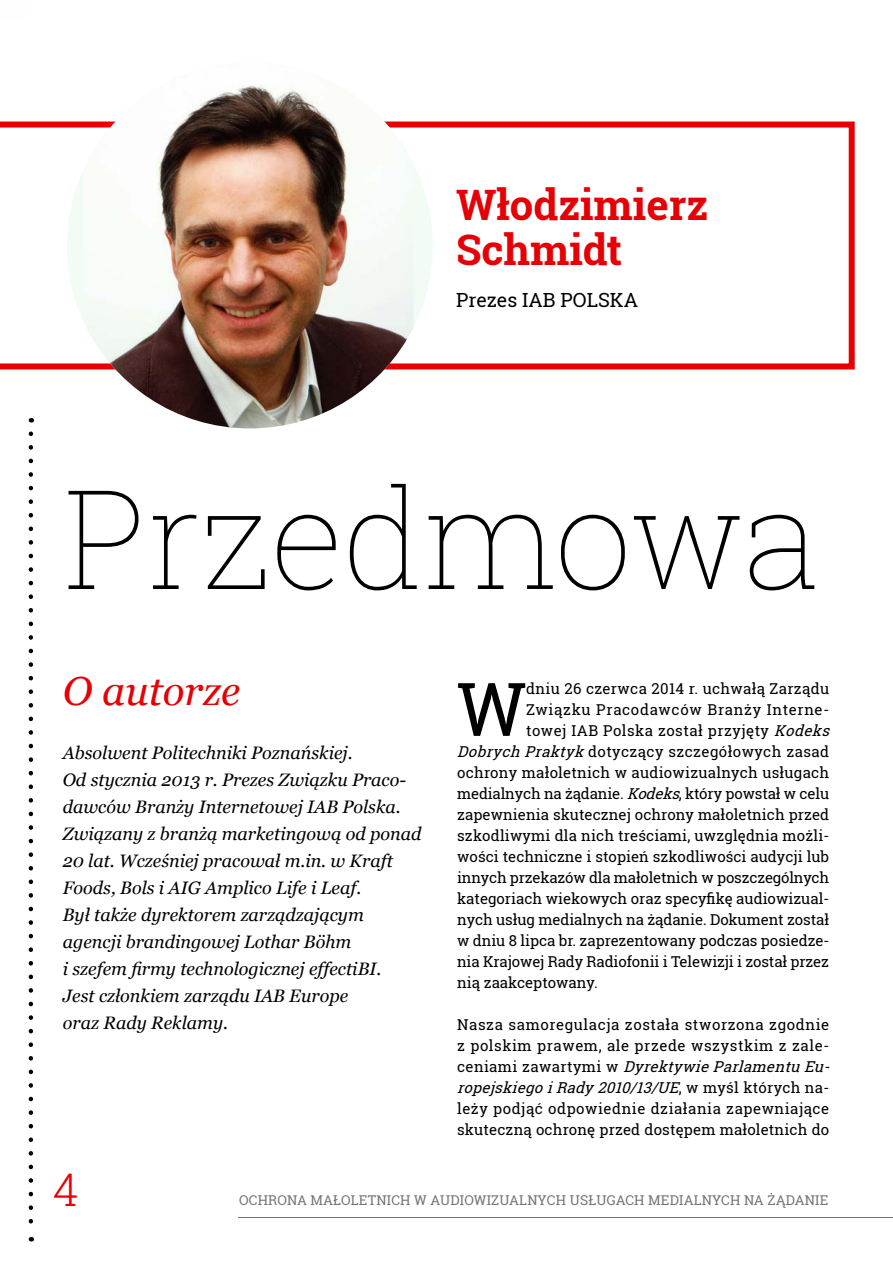
<style>
.page{position:relative;width:893px;height:1263px;background:#fff}
.page>*{position:absolute;margin:0;border:0;box-sizing:border-box;transform-origin:0 0}
.t1{font:100 138px "Roboto Slab";letter-spacing:-.01em;color:#000}
.t2{font:74.1px "Roboto Slab";color:#000}
.t3{font:300 45px "Roboto Slab";color:#e60005}
.t4{font:700 42px/45px "Roboto Slab";color:#e60005}
.t5{font:italic 40.5px "Georgia";color:#e60005}
.t6{font:19.5px "Roboto Slab";color:#000}
.t7{font:italic 18px/27px "Georgia";color:#000}
.t8{font:15px "Roboto Slab";letter-spacing:.005em;color:#000}
.t9{font:15px/21px "Roboto Slab";letter-spacing:.035em;color:#000}
.t10{font:15px "Roboto Slab";letter-spacing:.025em;color:#000}
.t11{font:15px "Roboto Slab";letter-spacing:.03em;color:#000}
.t12{font:15px "Roboto Slab";letter-spacing:.045em;color:#000}
.t13{font:13.5px "Roboto Slab";letter-spacing:.01em;color:#757378}
.s1{font-style:italic}
</style>
<div class="page">
<svg style="left:29px;top:434px;width:4px;height:807px"></svg>
<hr style="left:239px;top:1217px;width:654px;height:1px;background:#757378">
<svg style="left:0;top:122px;width:855px;height:247px"></svg>
<div style="left:67px;top:63px;width:366px;height:365px;background:#f2fcf4;border-radius:50%"></div>
<img style="left:83px;top:63px;width:331px;height:365px">
<h3 class="t4" style="left:456px;top:182px;width:254px">Włodzimierz<br>Schmidt</h3>
<h3 class="t6" style="left:456px;top:287px;width:183px">Prezes IAB POLSKA</h3>
<h1 class="t1" style="left:64px;top:444px;width:757px">Przedmowa</h1>
<h3 class="t5" style="left:63px;top:665px;width:179px">O autorze</h3>
<p class="t7" style="left:63px;top:739px;width:360px">Absolwent Politechniki Poznańskiej.<br>Od stycznia 2013 r. Prezes Związku Praco&shy;dawców Branży Internetowej IAB Polska.<br>Związany z branżą marketingową od ponad 20 lat. Wcześniej pracował m.in. w Kraft Foods, Bols i AIG Amplico Life i Leaf.<br>Był także dyrektorem zarządzającym agencji brandingowej Lothar Böhm<br>i szefem firmy technologicznej effectiBI.<br>Jest członkiem zarządu IAB Europe<br>oraz Rady Reklamy.</p>
<h2 class="t2" style="left:457px;top:658px;width:71px">W</h2>
<p class="t8" style="left:526px;top:678px;width:304px">dniu 26 czerwca 2014 r. uchwałą Zarządu</p>
<p class="t12" style="left:526px;top:699px;width:304px">Związku Pracodawców Branży Interne-</p>
<p class="t11" style="left:526px;top:720px;width:310px">towej IAB Polska został przyjęty <span class="s1">Kodeks</span></p>
<p class="t10" style="left:457px;top:741px;width:374px"><span class="s1">Dobrych Praktyk</span> dotyczący szczegółowych zasad</p>
<p class="t8" style="left:457px;top:762px;width:374px">ochrony małoletnich w audiowizualnych usługach</p>
<p class="t8" style="left:457px;top:783px;width:374px">medialnych na żądanie. <span class="s1">Kodeks</span>, który powstał w celu</p>
<p class="t8" style="left:457px;top:804px;width:374px">zapewnienia skutecznej ochrony małoletnich przed</p>
<p class="t8" style="left:457px;top:825px;width:374px">szkodliwymi dla nich treściami, uwzględnia możli-</p>
<p class="t8" style="left:457px;top:846px;width:374px">wości techniczne i stopień szkodliwości audycji lub</p>
<p class="t8" style="left:457px;top:867px;width:374px">innych przekazów dla małoletnich w poszczególnych</p>
<p class="t8" style="left:457px;top:888px;width:374px">kategoriach wiekowych oraz specyfikę audiowizual-</p>
<p class="t8" style="left:457px;top:909px;width:374px">nych usług medialnych na żądanie. Dokument został</p>
<p class="t8" style="left:457px;top:930px;width:374px">w dniu 8 lipca br. zaprezentowany podczas posiedze-</p>
<p class="t8" style="left:457px;top:951px;width:373px">nia Krajowej Rady Radiofonii i Telewizji i został przez</p>
<p class="t8" style="left:457px;top:972px;width:142px">nią zaakceptowany.</p>
<p class="t9" style="left:457px;top:1014px;width:379px">Nasza samoregulacja została stworzona zgodnie z polskim prawem, ale przede wszystkim z zale&shy;c e n i a m i z a w a r t y m i w <span class="s1">DyrektywieParlamentu Eu&shy;ropejskiegoiRady2010/13/UE</span>, w m y ś l k t ó r y c h n a - leży podjąć odpowiednie działania zapewniające skuteczną ochronę przed dostępem małoletnich do</p>
<h3 class="t3" style="left:53px;top:1159px;width:27px">4</h3>
<p class="t13" style="left:239px;top:1191px;width:591px">Ochrona małoletnich w audiowizualnych usługach medialnych na żądanie</p>
</div>
